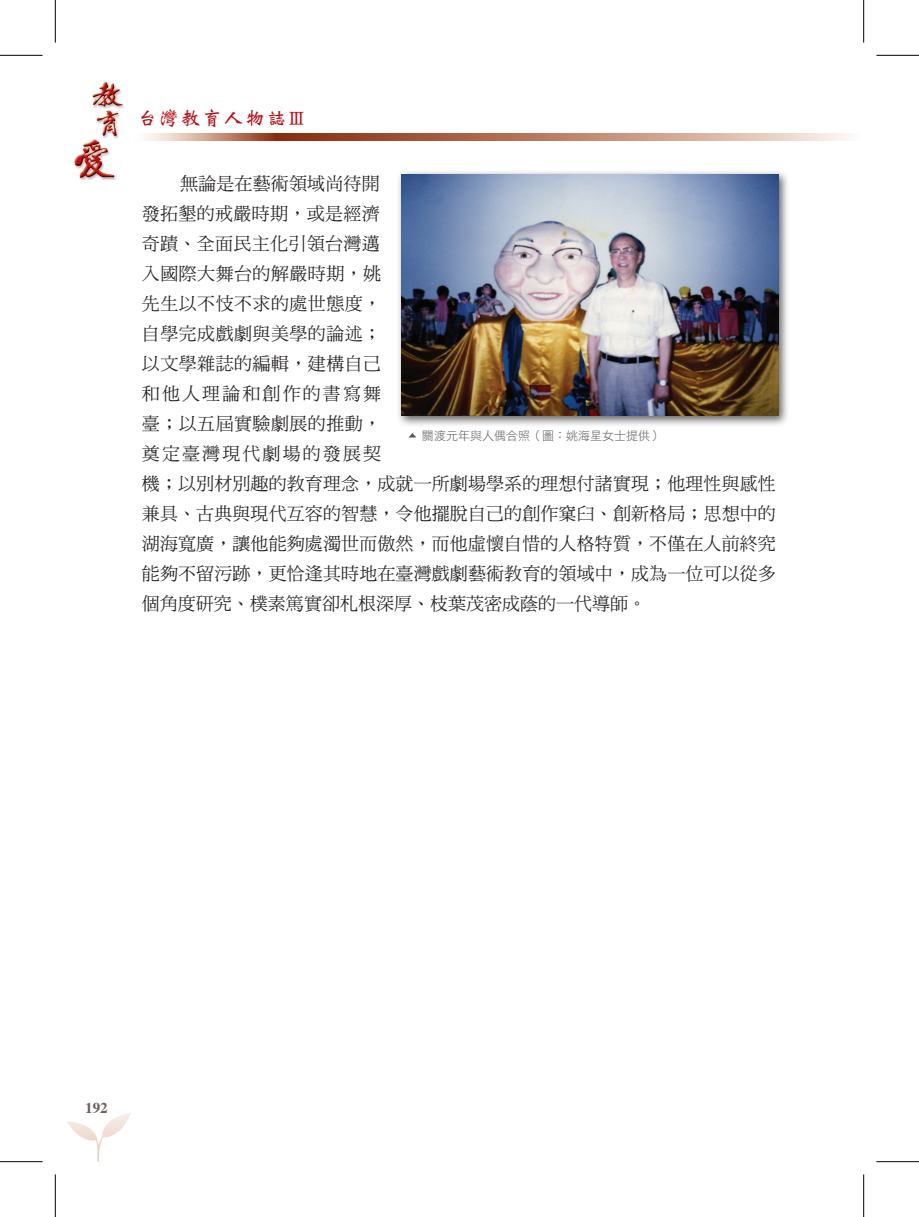
<style>
.page{position:relative;width:919px;height:1217px;background:#fff}
.page>*{position:absolute;margin:0;border:0;box-sizing:border-box;transform-origin:0 0}
.t1{font:19.5px "DF Wei Bei Std W7";letter-spacing:.1em;color:#bb1018}
.t2{font:18px/30px "DF Ming Std W5";letter-spacing:.005em;color:#231f20}
.t3{font:700 15px "Times";color:#6c625f}
.t4{font:12px "DF Hei Std W3";color:#57585a}
.s1{font-size:19.65px}
</style>
<div class="page">
<svg style="left:147px;top:134px;width:701px;height:6px;background:#c08a73"></svg>
<img style="left:74px;top:81px;width:50px;height:100px">
<svg style="left:67px;top:1113px;width:64px;height:48px"></svg>
<div style="left:396px;top:169px;width:393px;height:258px;background:#231f20;opacity:.7"></div>
<img style="left:401px;top:174px;width:377px;height:242px">
<svg style="left:409px;top:433px;width:7px;height:4px"></svg>
<hr style="left:0;top:55px;width:43px;height:1px;background:#000">
<hr style="left:876px;top:55px;width:42px;height:1px;background:#000">
<hr style="left:0;top:1161px;width:43px;height:1px;background:#000">
<hr style="left:876px;top:1161px;width:42px;height:1px;background:#000">
<hr style="left:55px;top:0;width:1px;height:43px;background:#000">
<hr style="left:55px;top:1174px;width:1px;height:42px;background:#000">
<hr style="left:863px;top:0;width:1px;height:43px;background:#000">
<hr style="left:863px;top:1174px;width:1px;height:42px;background:#000">
<p class="t1" style="left:138px;top:108px;width:168px">台灣教育人物誌<span class="s1">Ⅲ</span></p>
<p class="t2" style="left:142px;top:168px;width:635px;text-indent:38px">無論是在藝術領域尚待開<br>發拓墾的戒嚴時期，或是經濟<br>奇蹟、全面民主化引領台灣邁<br>入國際大舞台的解嚴時期，姚<br>先生以不忮不求的處世態度，<br>自學完成戲劇與美學的論述；<br>以文學雜誌的編輯，建構自己<br>和他人理論和創作的書寫舞<br>臺；以五屆實驗劇展的推動，<br>奠定臺灣現代劇場的發展契<br>機；以別材別趣的教育理念，成就一所劇場學系的理想付諸實現；他理性與感性兼具、古典與現代互容的智慧，令他擺脫自己的創作窠臼、創新格局；思想中的湖海寬廣，讓他能夠處濁世而傲然，而他虛懷自惜的人格特質，不僅在人前終究能夠不留污跡，更恰逢其時地在臺灣戲劇藝術教育的領域中，成為一位可以從多個角度研究、樸素篤實卻札根深厚、枝葉茂密成蔭的一代導師。</p>
<p class="t4" style="left:422px;top:429px;width:241px">關渡元年與人偶合照（圖：姚海星女士提供）</p>
<p class="t3" style="left:85px;top:1093px;width:24px">192</p>
</div>
